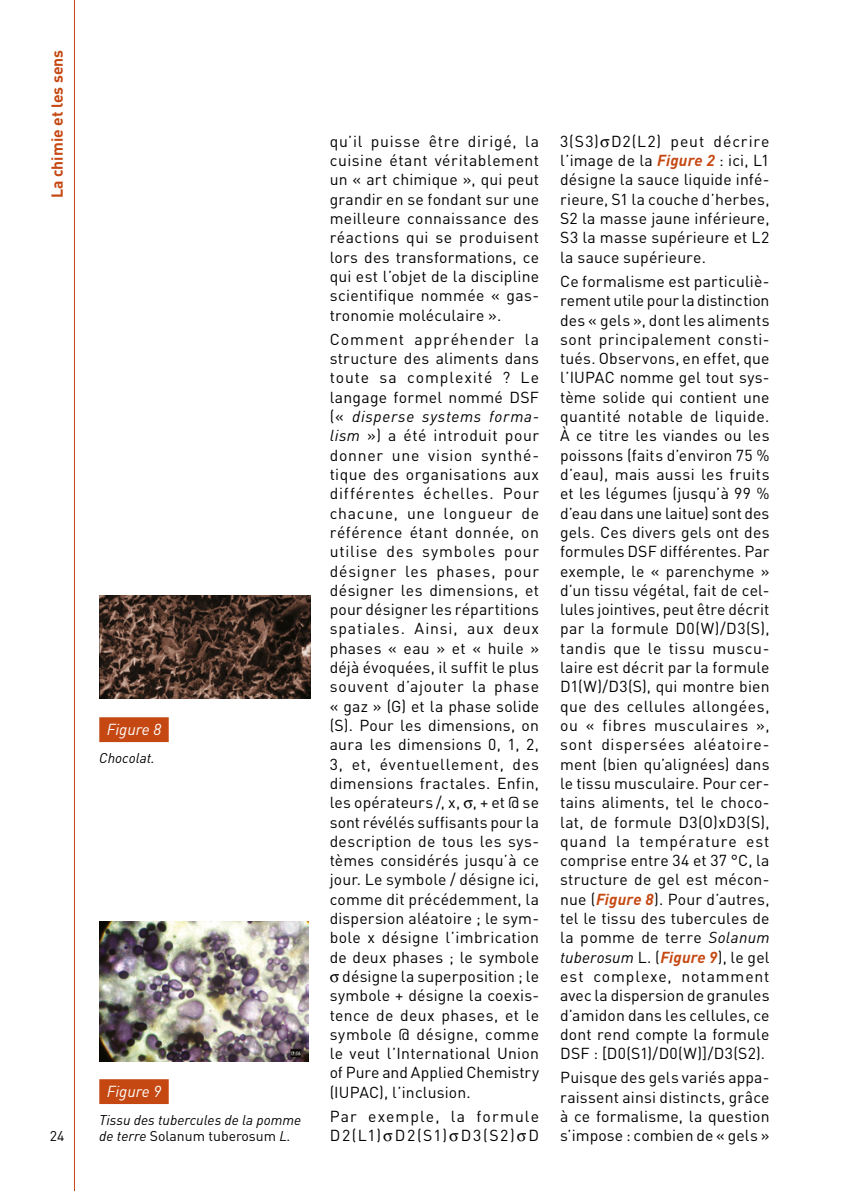
<style>
.page{position:relative;width:844px;height:1191px;background:#fff}
.page>*{position:absolute;margin:0;border:0;box-sizing:border-box;transform-origin:0 0}
._04-Texte_courant{font:15.75px/19.2px "DIN";letter-spacing:.02em;color:#000;text-align:justify}
._04-Texte_courant-2{font:15.75px "DIN";letter-spacing:.05em;color:#000}
._04-Texte_courant-3{font:15.75px "DIN";letter-spacing:.055em;color:#000}
._04-Texte_courant-4{font:15.75px/19.2px "DIN";letter-spacing:.07em;color:#000}
._04-Texte_courant-5{font:15.75px "DIN";color:#000}
._04-Texte_courant-6{font:italic 15.75px "DIN";letter-spacing:.045em;color:#000}
._04-Texte_courant-7{font:15.75px "DIN";letter-spacing:.045em;color:#000}
._04-Texte_courant-8{font:15.75px "DIN";letter-spacing:.065em;color:#000}
._04-Texte_courant-9{font:15.75px "DIN";letter-spacing:.06em;color:#000}
.t1{font:700 15.75px "DIN";color:#c54812}
._05_legende_numero{font:italic 15.75px "DIN";color:#fff}
._05-legendes{font:italic 14px/16.8px "DIN";color:#000}
.t2{font:14px "DIN";color:#000}
.s1{font-style:normal}
.s2{font-style:italic}
.s3{font-weight:700;font-style:italic;color:#c54812}
</style>
<div class="page">
<svg style="left:74px;top:0;width:1px;height:1191px"></svg>
<div style="left:99px;top:1079px;width:70px;height:25px;background:#c54812"></div>
<div style="left:99px;top:717px;width:70px;height:25px;background:#c54812"></div>
<img style="left:99px;top:595px;width:211px;height:103px">
<img style="left:99px;top:921px;width:209px;height:141px">
<p class="t1" style="left:47px;top:198px;width:150px;rotate:-90deg">La chimie et les sens</p>
<p class="t2" style="left:50px;top:1127px;width:16px">24</p>
<p class="_05_legende_numero" style="left:107px;top:719px;width:56px">Figure 8</p>
<p class="_05-legendes" style="left:99px;top:749px;width:57px">Chocolat.</p>
<p class="_05_legende_numero" style="left:107px;top:1081px;width:56px">Figure 9</p>
<p class="_05-legendes" style="left:99px;top:1110px;width:203px">Tissu des tubercules de la pomme de terre <span class="s1">Solanum tuberosum</span> L.</p>
<p class="_04-Texte_courant" style="left:329px;top:131px;width:211px">qu’il puisse être dirigé, la cuisine étant véritablement un « art chimique », qui peut grandir en se fondant sur une meilleure connaissance des réactions qui se produisent lors des transformations, ce qui est l’objet de la discipline scientifique nommée « gas&shy;tronomie moléculaire ».</p>
<p class="_04-Texte_courant-8" style="left:329px;top:329px;width:211px">Comment appréhender la</p>
<p class="_04-Texte_courant" style="left:329px;top:348px;width:211px">structure des aliments dans</p>
<p class="_04-Texte_courant-9" style="left:329px;top:368px;width:211px">toute sa complexité ? Le</p>
<p class="_04-Texte_courant" style="left:329px;top:387px;width:211px">langage formel nommé DSF</p>
<p class="_04-Texte_courant-6" style="left:329px;top:406px;width:211px"><span class="s1">(«</span> disperse systems forma-</p>
<p class="_04-Texte_courant" style="left:329px;top:426px;width:211px"><span class="s2">lism</span> ») a été introduit pour</p>
<p class="_04-Texte_courant-2" style="left:329px;top:445px;width:211px">donner une vision synthé-</p>
<p class="_04-Texte_courant" style="left:329px;top:464px;width:211px">tique des organisations aux</p>
<p class="_04-Texte_courant-2" style="left:329px;top:484px;width:211px">différentes échelles. Pour</p>
<p class="_04-Texte_courant-2" style="left:329px;top:503px;width:211px">chacune, une longueur de</p>
<p class="_04-Texte_courant" style="left:329px;top:522px;width:211px">référence étant donnée, on</p>
<p class="_04-Texte_courant-3" style="left:329px;top:541px;width:211px">utilise des symboles pour</p>
<p class="_04-Texte_courant-2" style="left:329px;top:561px;width:211px">désigner les phases, pour</p>
<p class="_04-Texte_courant" style="left:329px;top:580px;width:211px">désigner les dimensions, et</p>
<p class="_04-Texte_courant" style="left:329px;top:599px;width:211px">pour désigner les répartitions</p>
<p class="_04-Texte_courant-3" style="left:329px;top:619px;width:211px">spatiales. Ainsi, aux deux</p>
<p class="_04-Texte_courant" style="left:329px;top:638px;width:211px">phases « eau » et « huile »</p>
<p class="_04-Texte_courant" style="left:329px;top:657px;width:211px">déjà évoquées, il suffit le plus</p>
<p class="_04-Texte_courant-7" style="left:329px;top:677px;width:211px">souvent d’ajouter la phase</p>
<p class="_04-Texte_courant" style="left:329px;top:696px;width:211px">« gaz » (G) et la phase solide</p>
<p class="_04-Texte_courant" style="left:329px;top:715px;width:211px">(S). Pour les dimensions, on</p>
<p class="_04-Texte_courant" style="left:329px;top:734px;width:211px">aura les dimensions 0, 1, 2,</p>
<p class="_04-Texte_courant-2" style="left:329px;top:754px;width:211px">3, et, éventuellement, des</p>
<p class="_04-Texte_courant" style="left:329px;top:773px;width:211px">dimensions fractales. Enfin,</p>
<p class="_04-Texte_courant" style="left:329px;top:792px;width:211px">les opérateurs /, x, , + et @ se</p>
<p class="_04-Texte_courant" style="left:329px;top:812px;width:211px">sont révélés suffisants pour la</p>
<p class="_04-Texte_courant" style="left:329px;top:831px;width:211px">description de tous les sys-</p>
<p class="_04-Texte_courant" style="left:329px;top:850px;width:211px">tèmes considérés jusqu’à ce</p>
<p class="_04-Texte_courant" style="left:329px;top:869px;width:211px">jour. Le symbole / désigne ici,</p>
<p class="_04-Texte_courant" style="left:329px;top:889px;width:211px">comme dit précédemment, la</p>
<p class="_04-Texte_courant" style="left:329px;top:908px;width:211px">dispersion aléatoire ; le sym-</p>
<p class="_04-Texte_courant" style="left:329px;top:927px;width:211px">bole x désigne l’imbrication</p>
<p class="_04-Texte_courant" style="left:329px;top:947px;width:211px">de deux phases ; le symbole</p>
<p class="_04-Texte_courant" style="left:342px;top:966px;width:198px">désigne la superposition ; le</p>
<p class="_04-Texte_courant" style="left:329px;top:985px;width:211px">symbole + désigne la coexis-</p>
<p class="_04-Texte_courant" style="left:329px;top:1005px;width:211px">tence de deux phases, et le</p>
<p class="_04-Texte_courant" style="left:329px;top:1024px;width:211px">symbole @ désigne, comme</p>
<p class="_04-Texte_courant" style="left:329px;top:1043px;width:211px">le veut l’International Union</p>
<p class="_04-Texte_courant-5" style="left:329px;top:1063px;width:211px">of Pure and Applied Chemistry</p>
<p class="_04-Texte_courant" style="left:329px;top:1082px;width:142px">(IUPAC), l’inclusion.</p>
<p class="_04-Texte_courant-4" style="left:329px;top:1106px;width:211px">Par exemple, la formule<br>D2(L1) D2(S1) D3(S2) D</p>
<p class="_04-Texte_courant" style="left:560px;top:131px;width:211px">3(S3) D2(L2) peut décrire l’image de la <span class="s3">Figure 2</span> : ici, L1 désigne la sauce liquide infé&shy;rieure, S1 la couche d’herbes, S2 la masse jaune inférieure, S3 la masse supérieure et L2 la sauce supérieure.</p>
<p class="_04-Texte_courant" style="left:560px;top:271px;width:211px">Ce formalisme est particuliè&shy;rement utile pour la distinction des « gels », dont les aliments sont principalement consti&shy;tués. Observons, en effet, que l’IUPAC nomme gel tout sys&shy;tème solide qui contient une quantité notable de liquide.<br>À ce titre les viandes ou les poissons (faits d’environ 75 % d’eau), mais aussi les fruits et les légumes (jusqu’à 99 % d’eau dans une laitue) sont des gels. Ces divers gels ont des formules DSF différentes. Par exemple, le « parenchyme » d’un tissu végétal, fait de cel&shy;lules jointives, peut être décrit par la formule D0(W)/D3(S), tandis que le tissu muscu&shy;laire est décrit par la formule D1(W)/D3(S), qui montre bien que des cellules allongées, ou « fibres musculaires », sont dispersées aléatoire&shy;ment (bien qu’alignées) dans le tissu musculaire. Pour cer&shy;tains aliments, tel le choco&shy;lat, de formule D3(O)xD3(S), quand la température est comprise entre 34 et 37 °C, la structure de gel est mécon&shy;nue (<span class="s3">Figure 8</span>). Pour d’autres, tel le tissu des tubercules de la pomme de terre <span class="s2">Solanum tuberosum</span> L. (<span class="s3">Figure 9</span>), le gel est complexe, notamment avec la dispersion de granules d’amidon dans les cellules, ce dont rend compte la formule DSF : [D0(S1)/D0(W)]/D3(S2).</p>
<p class="_04-Texte_courant" style="left:560px;top:1067px;width:211px">Puisque des gels variés appa&shy;raissent ainsi distincts, grâce à ce formalisme, la question s’impose : combien de « gels »</p>
</div>
